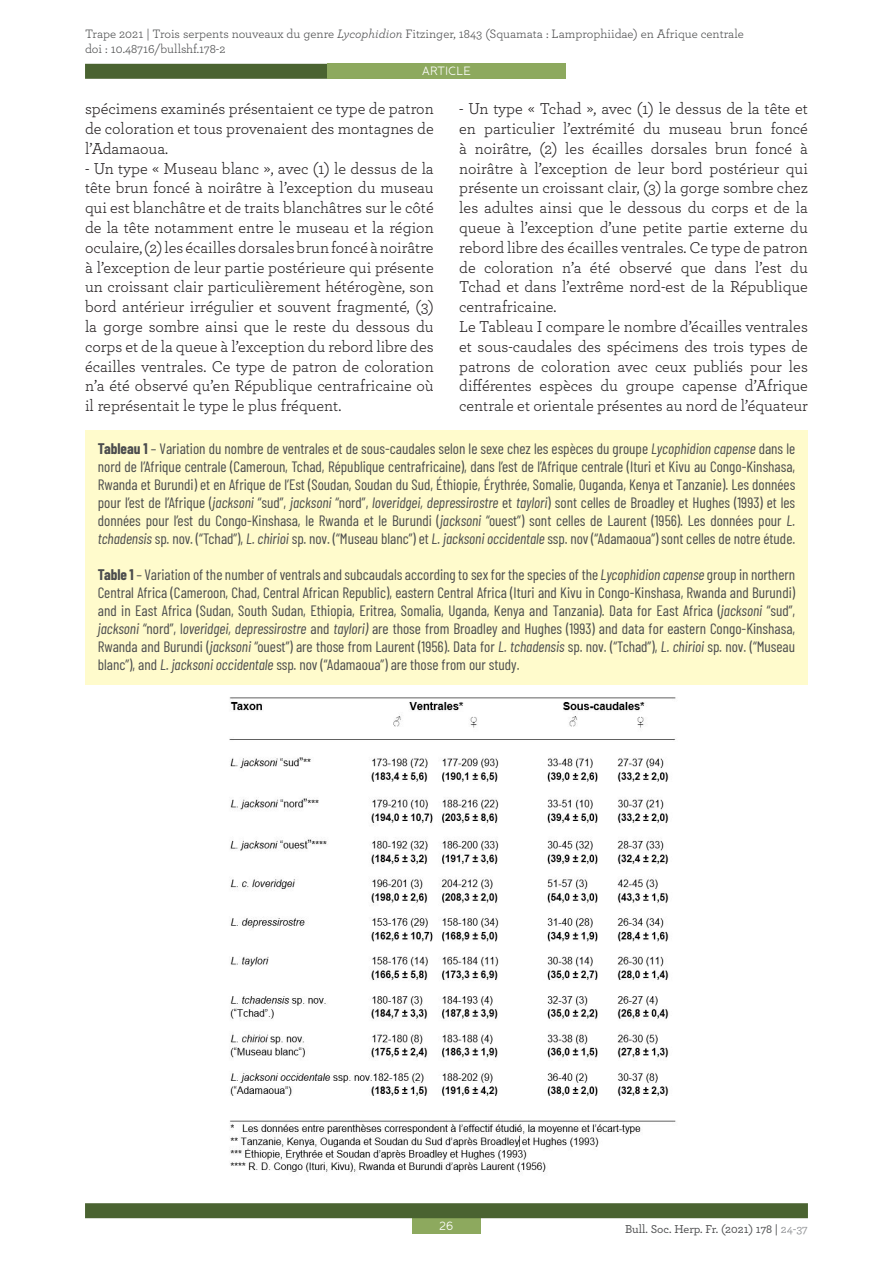
<style>
.page{position:relative;width:893px;height:1263px;background:#fff}
.page>*{position:absolute;margin:0;border:0;box-sizing:border-box;transform-origin:0 0}
.Article_-_Texte{font:16.5px/19.8px "Archer";color:#231f20;text-align:justify}
.Légende_-_fr{font:15px/18px "Barlow Condensed";color:#4b4c4d;text-align:justify}
.t1{font:12.75px/15px "Archer";color:#4b4c4d}
.t2{font:500 12px "Archer";color:#4b4c4d}
.t3{font:12px "Banda";letter-spacing:-.01em;color:#fff}
.s1{font-style:italic}
.s2{font-weight:700}
.s3{color:#939598}
</style>
<div class="page">
<div style="left:412px;top:1218px;width:68px;height:15px;background:#8da95e"></div>
<div style="left:85px;top:1203px;width:723px;height:15px;background:#4a6331"></div>
<div style="left:85px;top:64px;width:457px;height:15px;background:#4a6331"></div>
<div style="left:327px;top:64px;width:239px;height:15px;background:#8da95e"></div>
<div style="left:85px;top:431px;width:723px;height:254px;background:#fffbcc"></div>
<img style="left:229px;top:697px;width:447px;height:477px">
<p class="t1" style="left:85px;top:26px;width:660px">Trape 2021 | Trois serpents nouveaux du genre <span class="s1">Lycophidion</span> Fitzinger, 1843 (Squamata : Lamprophiidae) en Afrique centrale doi : 10.48716/bullshf.178-2</p>
<p class="t3" style="left:422px;top:64px;width:51px">ARTICLE</p>
<p class="Article_-_Texte" style="left:459px;top:98px;width:350px">- Un type « Tchad », avec (1) le dessus de la tête et en particulier l’extrémité du museau brun foncé à noirâtre, (2) les écailles dorsales brun foncé à noirâtre à l’exception de leur bord postérieur qui présente un croissant clair, (3) la gorge sombre chez les adultes ainsi que le dessous du corps et de la queue à l’exception d’une petite partie externe du rebord libre des écailles ventrales. Ce type de patron de coloration n’a été observé que dans l’est du Tchad et dans l’extrême nord-est de la République centrafricaine.</p>
<p class="Article_-_Texte" style="left:459px;top:316px;width:350px">Le Tableau I compare le nombre d’écailles ventrales et sous-caudales des spécimens des trois types de patrons de coloration avec ceux publiés pour les différentes espèces du groupe capense d’Afrique centrale et orientale présentes au nord de l’équateur</p>
<p class="Légende_-_fr" style="left:98px;top:438px;width:699px"><span class="s2">Tableau 1</span> – Variation du nombre de ventrales et de sous-caudales selon le sexe chez les espèces du groupe <span class="s1">Lycophidion capense</span> dans le nord de l’Afrique centrale (Cameroun, Tchad, République centrafricaine), dans l’est de l’Afrique centrale (Ituri et Kivu au Congo-Kinshasa, Rwanda et Burundi) et en Afrique de l’Est (Soudan, Soudan du Sud, Éthiopie, Érythrée, Somalie, Ouganda, Kenya et Tanzanie). Les données pour l’est de l’Afrique (<span class="s1">jacksoni</span> “sud”, <span class="s1">jacksoni</span> “nord”, <span class="s1">loveridgei, depressirostre</span> et <span class="s1">taylori</span>) sont celles de Broadley et Hughes (1993) et les données pour l’est du Congo-Kinshasa, le Rwanda et le Burundi (<span class="s1">jacksoni</span> “ouest”) sont celles de Laurent (1956). Les données pour <span class="s1">L. tchadensis</span> sp. nov. (“Tchad”), <span class="s1">L. chirioi</span> sp. nov. (“Museau blanc”) et <span class="s1">L. jacksoni occidentale</span> ssp. nov (“Adamaoua”) sont celles de notre étude.</p>
<p class="Légende_-_fr" style="left:98px;top:564px;width:699px"><span class="s2">Table 1</span> – Variation of the number of ventrals and subcaudals according to sex for the species of the <span class="s1">Lycophidion capense</span> group in northern Central Africa (Cameroon, Chad, Central African Republic), eastern Central Africa (Ituri and Kivu in Congo-Kinshasa, Rwanda and Burundi) and in East Africa (Sudan, South Sudan, Ethiopia, Eritrea, Somalia, Uganda, Kenya and Tanzania). Data for East Africa (<span class="s1">jacksoni</span> “sud”, <span class="s1">jacksoni</span> “nord”, l<span class="s1">overidgei, depressirostre</span> and <span class="s1">taylori)</span> are those from Broadley and Hughes (1993) and data for eastern Congo-Kinshasa, Rwanda and Burundi (<span class="s1">jacksoni</span> “ouest”) are those from Laurent (1956). Data for <span class="s1">L. tchadensis</span> sp. nov. (“Tchad”), <span class="s1">L. chirioi</span> sp. nov. (“Museau blanc”), and <span class="s1">L. jacksoni occidentale</span> ssp. nov (“Adamaoua”) are those from our study.</p>
<p class="Article_-_Texte" style="left:85px;top:98px;width:350px">spécimens examinés présentaient ce type de patron de coloration et tous provenaient des montagnes de l’Adamaoua.</p>
<p class="Article_-_Texte" style="left:85px;top:157px;width:350px">- Un type « Museau blanc », avec (1) le dessus de la tête brun foncé à noirâtre à l’exception du museau qui est blanchâtre et de traits blanchâtres sur le côté de la tête notamment entre le museau et la région oculaire, (2) les écailles dorsales brun foncé à noirâtre à l’exception de leur partie postérieure qui présente un croissant clair particulièrement hétérogène, son bord antérieur irrégulier et souvent fragmenté, (3) la gorge sombre ainsi que le reste du dessous du corps et de la queue à l’exception du rebord libre des écailles ventrales. Ce type de patron de coloration n’a été observé qu’en République centrafricaine où il représentait le type le plus fréquent.</p>
<p class="t3" style="left:440px;top:1218px;width:15px">26</p>
<p class="t2" style="left:625px;top:1220px;width:184px">Bull. Soc. Herp. Fr. (2021) 178 | <span class="s3">24-37</span></p>
</div>
